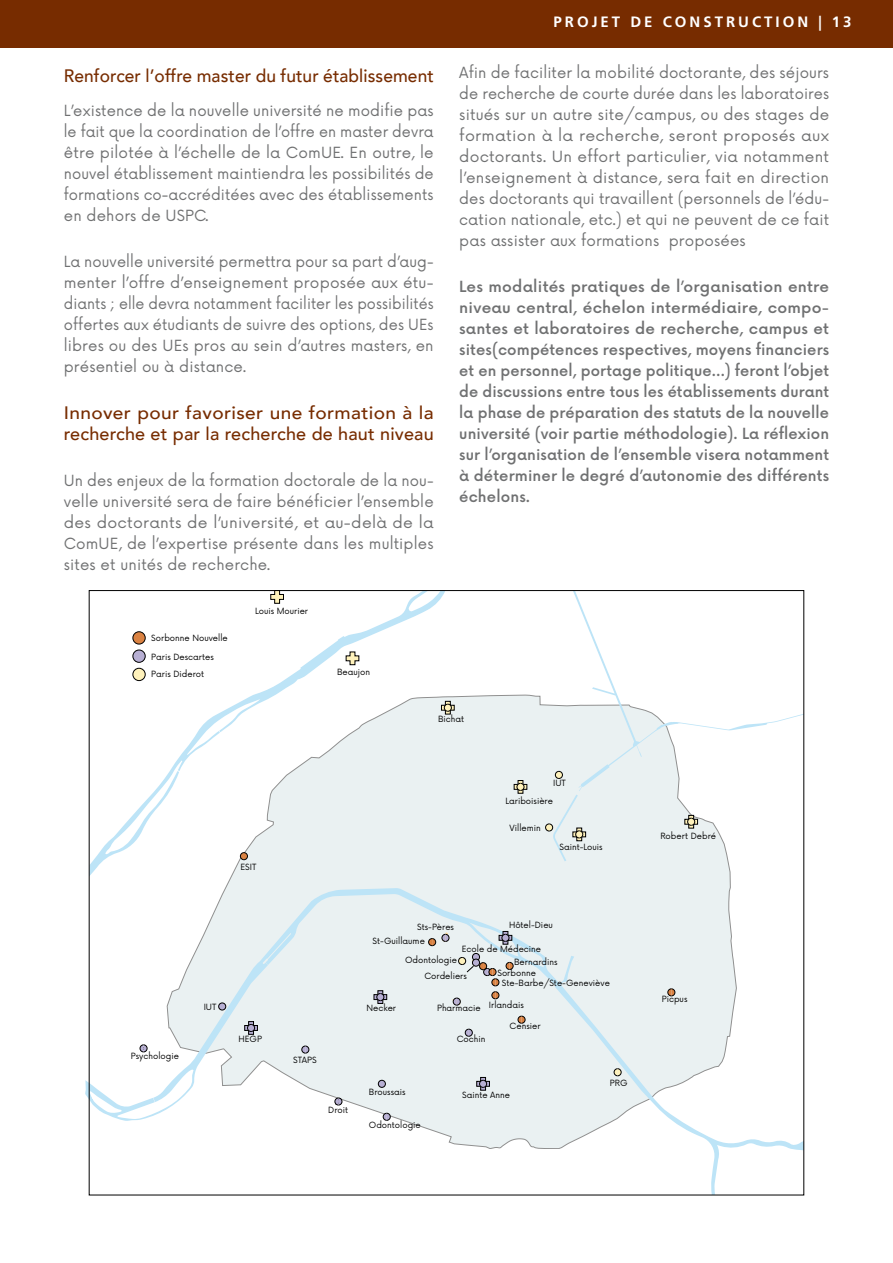
<style>
.page{position:relative;width:893px;height:1263px;background:#fff}
.page>*{position:absolute;margin:0;border:0;box-sizing:border-box;transform-origin:0 0}
.Sous-titre{font:500 18px/21px "Avenir";letter-spacing:.01em;color:#772c00;scale:1.06 1}
.Sous-titre-2{font:500 18px "Avenir";letter-spacing:.01em;color:#772c00;scale:.96 1}
.t1{font:15px/21px "Now";letter-spacing:.01em;color:#707172;text-align:justify}
.t2{font:500 15px/21px "Now";letter-spacing:.01em;color:#707172;text-align:justify}
.t3{font:700 15px "Frutiger LT Std";letter-spacing:.2em;color:#fff}
.t4{font:8.4px/9.8px "Now";color:#000}
</style>
<div class="page">
<div style="left:0;top:0;width:893px;height:48px;background:#772c00"></div>
<div style="left:225px;top:695px;width:506px;height:193px;background:#eaf1f2"></div>
<svg style="left:91px;top:592px;width:354px;height:284px"></svg>
<svg style="left:85px;top:888px;width:717px;height:307px;fill:#eaf1f2"></svg>
<svg style="left:573px;top:592px;width:229px;height:199px"></svg>
<div style="left:219px;top:1003px;width:7px;height:7px;background:#b7afd3;border-radius:50%"></div>
<div style="left:218px;top:1003px;width:8px;height:7px;border:1px solid #000;border-radius:50%"></div>
<div style="left:472px;top:953px;width:8px;height:8px;border:1px solid #000;border-radius:50%"></div>
<div style="left:378px;top:1080px;width:7px;height:7px;background:#b7afd3;border-radius:50%"></div>
<div style="left:378px;top:1080px;width:8px;height:7px;border:1px solid #000;border-radius:50%"></div>
<svg style="left:140px;top:1044px;width:7px;height:8px"></svg>
<svg style="left:301px;top:1046px;width:8px;height:7px"></svg>
<svg style="left:335px;top:1097px;width:7px;height:8px"></svg>
<svg style="left:465px;top:1029px;width:8px;height:7px"></svg>
<svg style="left:442px;top:932px;width:7px;height:10px"></svg>
<svg style="left:383px;top:1113px;width:8px;height:8px"></svg>
<svg style="left:614px;top:1068px;width:7px;height:8px"></svg>
<svg style="left:555px;top:771px;width:8px;height:8px"></svg>
<svg style="left:518px;top:1016px;width:7px;height:7px"></svg>
<svg style="left:428px;top:938px;width:8px;height:8px"></svg>
<svg style="left:506px;top:962px;width:7px;height:8px"></svg>
<svg style="left:240px;top:852px;width:8px;height:8px"></svg>
<svg style="left:667px;top:988px;width:8px;height:8px"></svg>
<svg style="left:452px;top:955px;width:47px;height:50px;background:#d5d6d4"></svg>
<div style="left:133px;top:632px;width:12px;height:12px;background:#da8242;border-radius:50%"></div>
<div style="left:133px;top:631px;width:12px;height:13px;border:1px solid #000;border-radius:50%"></div>
<div style="left:133px;top:650px;width:12px;height:12px;background:#b7afd3;border-radius:50%"></div>
<div style="left:133px;top:650px;width:12px;height:12px;border:1px solid #000;border-radius:50%"></div>
<div style="left:133px;top:668px;width:12px;height:13px;background:#fff2bb;border-radius:50%"></div>
<div style="left:133px;top:668px;width:12px;height:13px;border:1px solid #000;border-radius:50%"></div>
<svg style="left:346px;top:652px;width:13px;height:13px"></svg>
<svg style="left:270px;top:590px;width:14px;height:14px"></svg>
<svg style="left:545px;top:795px;width:41px;height:66px;background:#e0e8e8"></svg>
<svg style="left:514px;top:780px;width:13px;height:14px"></svg>
<svg style="left:441px;top:701px;width:14px;height:13px"></svg>
<svg style="left:244px;top:1021px;width:14px;height:14px"></svg>
<svg style="left:374px;top:990px;width:13px;height:14px"></svg>
<svg style="left:476px;top:1077px;width:14px;height:13px"></svg>
<svg style="left:499px;top:931px;width:13px;height:13px"></svg>
<svg style="left:684px;top:815px;width:14px;height:13px"></svg>
<p class="Sous-titre-2" style="left:64px;top:60px;width:387px">Renforcer l’offre master du futur établissement</p>
<p class="t1" style="left:64px;top:99px;width:371px">L’existence de la nouvelle université ne modifie pas le fait que la coordination de l’offre en master devra être pilotée à l’échelle de la ComUE. En outre, le nouvel établissement maintiendra les possibilités de formations co-accréditées avec des établissements en dehors de USPC.</p>
<p class="t1" style="left:64px;top:250px;width:371px">La nouvelle université permettra pour sa part d’aug&shy;menter l’offre d’enseignement proposée aux étu&shy;diants ; elle devra notamment faciliter les possibilités offertes aux étudiants de suivre des options, des UEs libres ou des UEs pros au sein d’autres masters, en présentiel ou à distance.</p>
<p class="Sous-titre" style="left:64px;top:401px;width:351px">Innover pour favoriser une formation à la recherche et par la recherche de haut niveau</p>
<p class="t1" style="left:64px;top:469px;width:371px">Un des enjeux de la formation doctorale de la nou&shy;velle université sera de faire bénéficier l’ensemble des doctorants de l’université, et au-delà de la ComUE, de l’expertise présente dans les multiples sites et unités de recherche.</p>
<p class="t4" style="left:151px;top:632px;width:78px">Sorbonne Nouvelle</p>
<p class="t4" style="left:151px;top:648px;width:64px;line-height:16.8px">Paris Descartes<br>Paris Diderot</p>
<p class="t4" style="left:255px;top:605px;width:55px">Louis Mourier</p>
<p class="t4" style="left:337px;top:667px;width:35px">Beaujon</p>
<p class="t3" style="left:553px;top:13px;width:300px">PROJET DE CONSTRUCTION | 13</p>
<p class="t1" style="left:459px;top:61px;width:371px">Afin de faciliter la mobilité doctorante, des séjours de recherche de courte durée dans les laboratoires situés sur un autre site/campus, ou des stages de formation à la recherche, seront proposés aux doctorants. Un effort particulier, via notamment l’enseignement à distance, sera fait en direction des doctorants qui travaillent (personnels de l’édu&shy;cation nationale, etc.) et qui ne peuvent de ce fait pas assister aux formations proposées</p>
<p class="t2" style="left:459px;top:275px;width:371px">Les modalités pratiques de l’organisation entre niveau central, échelon intermédiaire, compo&shy;santes et laboratoires de recherche, campus et sites(compétences respectives, moyens financiers et en personnel, portage politique…) feront l’objet de discussions entre tous les établissements durant la phase de préparation des statuts de la nouvelle université (voir partie méthodologie). La réflexion sur l’organisation de l’ensemble visera notamment à déterminer le degré d’autonomie des différents échelons.</p>
<p class="t4" style="left:131px;top:1051px;width:50px">Psychologie</p>
<p class="t4" style="left:240px;top:861px;width:18px">ESIT</p>
<p class="t4" style="left:438px;top:713px;width:28px">Bichat</p>
<p class="t4" style="left:553px;top:778px;width:14px">IUT</p>
<p class="t4" style="left:505px;top:795px;width:49px">Lariboisière</p>
<p class="t4" style="left:510px;top:822px;width:33px">Villemin</p>
<p class="t4" style="left:559px;top:841px;width:45px">Saint-Louis</p>
<p class="t4" style="left:373px;top:920px;width:83px;line-height:13.6px;text-indent:45px">Sts-Pères<br>St-Guillaume</p>
<p class="t4" style="left:509px;top:919px;width:45px">Hôtel-Dieu</p>
<p class="t4" style="left:462px;top:943px;width:81px">Ecole de Médecine</p>
<p class="t4" style="left:405px;top:954px;width:54px">Odontologie</p>
<p class="t4" style="left:424px;top:970px;width:44px">Cordeliers</p>
<p class="t4" style="left:204px;top:1001px;width:14px">IUT</p>
<p class="t4" style="left:437px;top:1003px;width:45px">Pharmacie</p>
<p class="t4" style="left:366px;top:1003px;width:31px">Necker</p>
<p class="t4" style="left:514px;top:956px;width:45px">Bernardins</p>
<p class="t4" style="left:489px;top:999px;width:37px">Irlandais</p>
<p class="t4" style="left:502px;top:968px;width:110px;text-indent:-4px">Sorbonne<br>Ste-Barbe/Ste-Geneviève</p>
<p class="t4" style="left:510px;top:1021px;width:33px">Censier</p>
<p class="t4" style="left:238px;top:1034px;width:25px">HEGP</p>
<p class="t4" style="left:293px;top:1055px;width:25px">STAPS</p>
<p class="t4" style="left:328px;top:1105px;width:21px">Droit</p>
<p class="t4" style="left:369px;top:1086px;width:38px">Broussais</p>
<p class="t4" style="left:369px;top:1120px;width:54px">Odontologie</p>
<p class="t4" style="left:457px;top:1034px;width:30px">Cochin</p>
<p class="t4" style="left:462px;top:1090px;width:49px">Sainte Anne</p>
<p class="t4" style="left:610px;top:1077px;width:19px">PRG</p>
<p class="t4" style="left:660px;top:830px;width:57px">Robert Debré</p>
<p class="t4" style="left:662px;top:994px;width:27px">Picpus</p>
</div>
